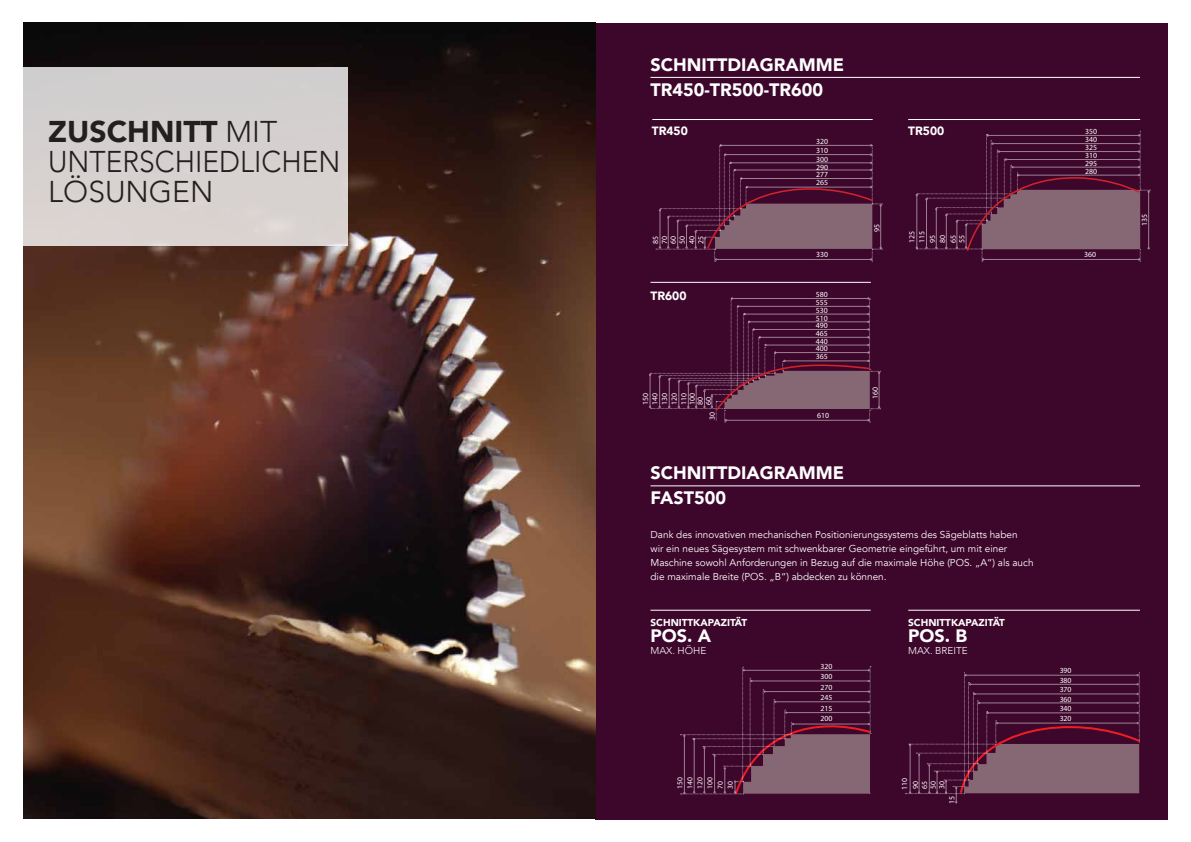
<style>
.page{position:relative;width:1191px;height:842px;background:#fff}
.page>*{position:absolute;margin:0;border:0;box-sizing:border-box;transform-origin:0 0}
.t1{font:300 30px/30px "Avenir";color:#231f20}
.t2{font:900 30px "Avenir";color:#231f20}
.t3{font:900 18px/25px "Avenir";color:#fff}
.t4{font:900 12px "Avenir";color:#fff}
.t5{font:10px/14px "Avenir";color:#fff}
.t6{font:900 10px "Avenir";color:#fff}
.t7{font:300 10px "Avenir";color:#fff}
.t8{font:7.8px/9.6px "Myriad Pro";color:#fff}
.t9{font:7.6px/10.1px "Myriad Pro";color:#fff}
</style>
<div class="page">
<div style="left:595px;top:23px;width:573px;height:796px;background:#3d062b"></div>
<img style="left:24px;top:23px;width:571px;height:796px">
<hr style="left:650px;top:77px;width:490px;height:1px;background:#fff">
<hr style="left:650px;top:486px;width:490px;height:1px;background:#fff">
<hr style="left:650px;top:282px;width:221px;height:1px;background:#fff">
<hr style="left:908px;top:119px;width:232px;height:1px;background:#fff">
<hr style="left:652px;top:119px;width:220px;height:1px;background:#fff">
<hr style="left:908px;top:610px;width:232px;height:1px;background:#fff">
<hr style="left:650px;top:610px;width:220px;height:1px;background:#fff">
<svg style="left:649px;top:297px;width:232px;height:126px"></svg>
<svg style="left:656px;top:144px;width:226px;height:118px"></svg>
<svg style="left:680px;top:666px;width:192px;height:129px"></svg>
<svg style="left:905px;top:672px;width:235px;height:131px"></svg>
<svg style="left:915px;top:131px;width:235px;height:131px"></svg>
<div style="left:23px;top:67px;width:325px;height:179px;background:#d5d0cf"></div>
<h1 class="t2" style="left:48px;top:105px;width:120px">ZUSCHNITT</h1>
<h1 class="t1" style="left:48px;top:116px;width:294px;text-indent:177px">MIT<br>UNTERSCHIEDLICHEN<br>LÖSUNGEN</h1>
<h2 class="t3" style="left:650px;top:51px;width:193px;text-indent:96px">AGRAMME<br>TR450-TR500-TR600</h2>
<h2 class="t3" style="left:650px;top:51px;width:47px">SCHNITTDI</h2>
<p class="t4" style="left:652px;top:121px;width:37px">TR450</p>
<p class="t4" style="left:908px;top:121px;width:37px">TR500</p>
<p class="t8" style="left:651px;top:244px;width:10px;line-height:8.9px;text-align:justify;rotate:-90deg">85<br>70<br>60<br>50</p>
<p class="t8" style="left:687px;top:244px;width:10px;line-height:8.9px;rotate:-90deg">40<br>25</p>
<p class="t4" style="left:650px;top:285px;width:37px">TR600</p>
<p class="t8" style="left:640px;top:405px;width:14px;text-align:justify;rotate:-90deg">150<br>140<br>130<br>120<br>110</p>
<p class="t8" style="left:688px;top:405px;width:14px;line-height:8.2px;rotate:-90deg">100<br>80<br>60</p>
<p class="t8" style="left:707px;top:420px;width:10px;rotate:-90deg">30</p>
<p class="t8" style="left:816px;top:137px;width:14px;line-height:8.7px;text-align:justify">320<br>310<br>300</p>
<p class="t8" style="left:816px;top:163px;width:14px;line-height:7.2px">290<br>277</p>
<p class="t8" style="left:816px;top:178px;width:14px">265</p>
<p class="t8" style="left:816px;top:250px;width:14px">330</p>
<p class="t8" style="left:816px;top:290px;width:14px">580</p>
<p class="t8" style="left:816px;top:329px;width:14px;line-height:7.7px;text-align:justify">465<br>440<br>400<br>365</p>
<p class="t8" style="left:816px;top:297px;width:14px">555</p>
<p class="t8" style="left:816px;top:305px;width:14px">530</p>
<p class="t8" style="left:816px;top:313px;width:14px">510</p>
<p class="t8" style="left:816px;top:321px;width:14px">490</p>
<p class="t8" style="left:817px;top:410px;width:14px">610</p>
<h2 class="t3" style="left:650px;top:460px;width:47px">SCHNITTDI</h2>
<h2 class="t3" style="left:746px;top:460px;width:97px">AGRAMME</h2>
<h2 class="t3" style="left:650px;top:485px;width:77px">FAST500</h2>
<p class="t8" style="left:872px;top:231px;width:10px;rotate:-90deg">95</p>
<p class="t8" style="left:870px;top:399px;width:14px;rotate:-90deg">160</p>
<p class="t8" style="left:906px;top:243px;width:14px;line-height:10.3px;rotate:-90deg">125<br>115<br>95<br>80<br>65</p>
<p class="t8" style="left:957px;top:243px;width:10px;rotate:-90deg">55</p>
<p class="t5" style="left:650px;top:528px;width:384px">Dank des innovativen mechanischen Positionierungssystems des Sägeblatts haben<br>wir ein neues Sägesystem mit schwenkbarer Geometrie eingeführt, um mit einer Maschine sowohl Anforderungen in Bezug auf die maximale Höhe (POS. „A“) als auch die maximale Breite (POS. „B“) abdecken zu können.</p>
<p class="t6" style="left:650px;top:614px;width:27px">SCHNITT</p>
<p class="t6" style="left:693px;top:614px;width:55px">KAPAZITÄT</p>
<h2 class="t3" style="left:650px;top:623px;width:62px">POS. A</h2>
<p class="t7" style="left:650px;top:645px;width:57px">MAX. HÖHE</p>
<p class="t9" style="left:674px;top:789px;width:13px;rotate:-90deg">150<br>140<br>120<br>100<br>70<br>30</p>
<p class="t8" style="left:820px;top:661px;width:13px">320</p>
<p class="t8" style="left:820px;top:672px;width:13px">300</p>
<p class="t8" style="left:820px;top:682px;width:13px">270</p>
<p class="t8" style="left:820px;top:692px;width:13px">245</p>
<p class="t8" style="left:820px;top:703px;width:13px">215</p>
<p class="t8" style="left:820px;top:713px;width:13px">200</p>
<p class="t6" style="left:908px;top:614px;width:27px">SCHNITT</p>
<p class="t6" style="left:951px;top:614px;width:55px">KAPAZITÄT</p>
<h2 class="t3" style="left:908px;top:623px;width:60px">POS. B</h2>
<p class="t7" style="left:908px;top:645px;width:61px">MAX. B REITE</p>
<p class="t8" style="left:898px;top:789px;width:13px;line-height:11px;rotate:-90deg">110<br>90</p>
<p class="t8" style="left:920px;top:789px;width:9px;line-height:8.6px;text-align:justify;rotate:-90deg">65<br>50<br>30</p>
<p class="t8" style="left:947px;top:804px;width:9px;rotate:-90deg">15</p>
<p class="t8" style="left:1085px;top:126px;width:14px">350</p>
<p class="t8" style="left:1085px;top:151px;width:14px">310</p>
<p class="t8" style="left:1085px;top:135px;width:14px">340</p>
<p class="t8" style="left:1085px;top:140px;width:14px;line-height:15.7px">325<br>295</p>
<p class="t8" style="left:1085px;top:166px;width:14px">280</p>
<p class="t8" style="left:1084px;top:250px;width:14px">360</p>
<p class="t8" style="left:1059px;top:665px;width:13px">390</p>
<p class="t8" style="left:1059px;top:675px;width:13px">380</p>
<p class="t8" style="left:1059px;top:685px;width:13px">370</p>
<p class="t8" style="left:1059px;top:694px;width:13px">360</p>
<p class="t8" style="left:1059px;top:704px;width:13px">340</p>
<p class="t8" style="left:1059px;top:713px;width:13px">320</p>
<p class="t8" style="left:1139px;top:226px;width:14px;rotate:-90deg">135</p>
</div>
